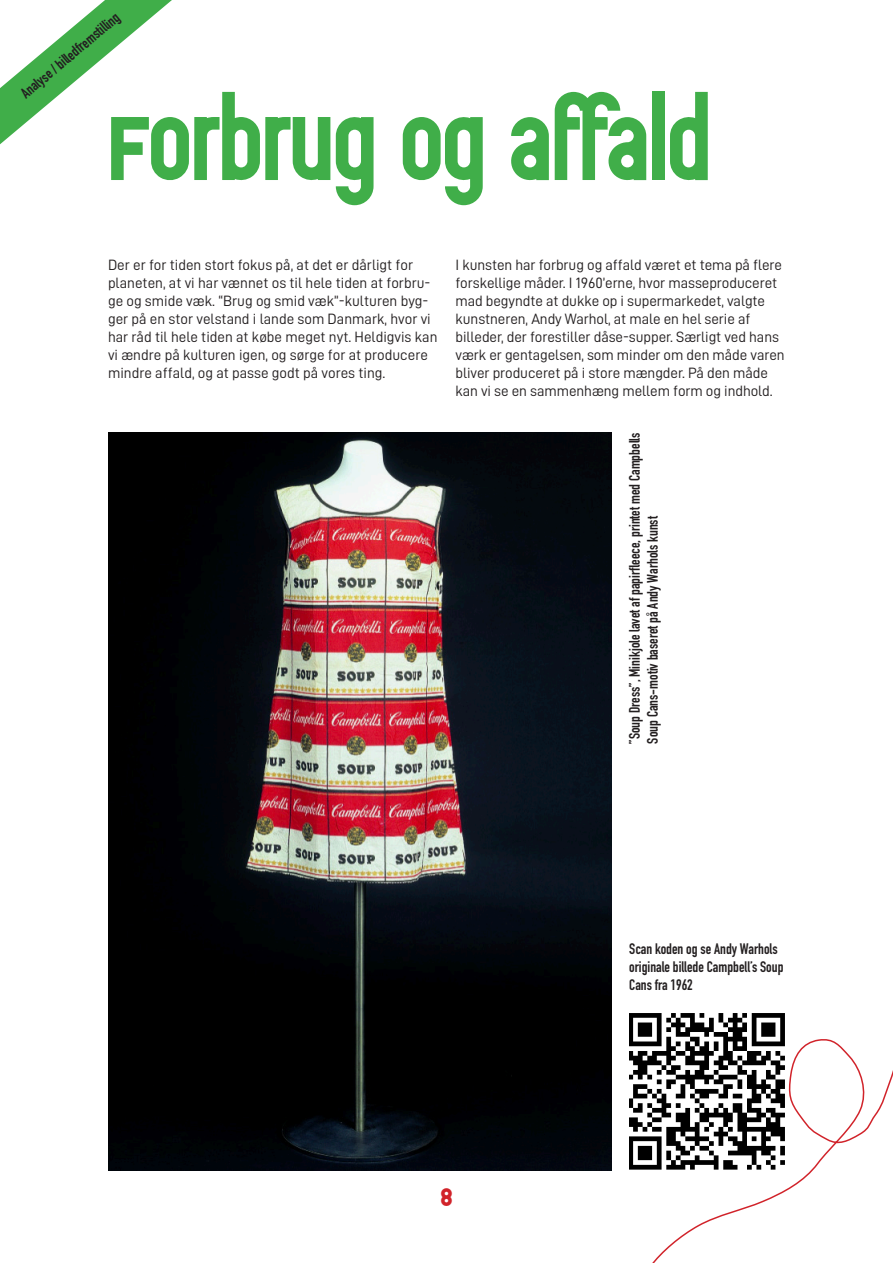
<style>
.page{position:relative;width:893px;height:1263px;background:#fff}
.page>*{position:absolute;margin:0;border:0;box-sizing:border-box;transform-origin:0 0}
.Overskrift_rød{font:700 90px "Normal";color:#40ae49}
.Overskrift_rød-2{font:700 25.5px "Normal";color:#d1232a}
.Intro_tekst{font:15px/18px "D DIN";letter-spacing:-.005em;color:#231f20}
.Billedtekst{font:700 15px/18px "DIN Condensed";color:#231f20}
</style>
<div class="page">
<svg style="left:629px;top:1013px;width:264px;height:250px"></svg>
<img style="left:108px;top:432px;width:503px;height:738px">
<svg style="left:0;top:0;width:172px;height:144px"></svg>
<img style="left:629px;top:1014px;width:156px;height:156px">
<p class="Billedtekst" style="left:17px;top:88px;width:125px;rotate:-40deg">Analyse / billedfremstilling</p>
<p class="Overskrift_rød" style="left:108px;top:92px;width:604px">FORBRUG OG AFFALD</p>
<p class="Intro_tekst" style="left:108px;top:256px;width:331px">Der er for tiden stort fokus på, at det er dårligt for planeten, at vi har vænnet os til hele tiden at forbru&shy;ge og smide væk. “Brug og smid væk”-kulturen byg&shy;ger på en stor velstand i lande som Danmark, hvor vi har råd til hele tiden at købe meget nyt. Heldigvis kan vi ændre på kulturen igen, og sørge for at producere mindre affald, og at passe godt på vores ting.</p>
<p class="Intro_tekst" style="left:455px;top:256px;width:331px">I kunsten har forbrug og affald været et tema på flere forskellige måder. I 1960’erne, hvor masseproduceret mad begyndte at dukke op i supermarkedet, valgte kunstneren, Andy Warhol, at male en hel serie af billeder, der forestiller dåse-supper. Særligt ved hans værk er gentagelsen, som minder om den måde varen bliver produceret på i store mængder. På den måde kan vi se en sammenhæng mellem form og indhold.</p>
<p class="Billedtekst" style="left:626px;top:743px;width:313px;rotate:-90deg">”Soup Dress”, Minikjole lavet af papirfleece, printet med Campbells<br>Soup Cans-motiv baseret på Andy Warhols kunst</p>
<p class="Overskrift_rød-2" style="left:440px;top:1181px;width:14px">8</p>
<p class="Billedtekst" style="left:629px;top:940px;width:156px">Scan koden og se Andy Warhols originale billede Campbell’s Soup<br>Cans fra 1962</p>
</div>
